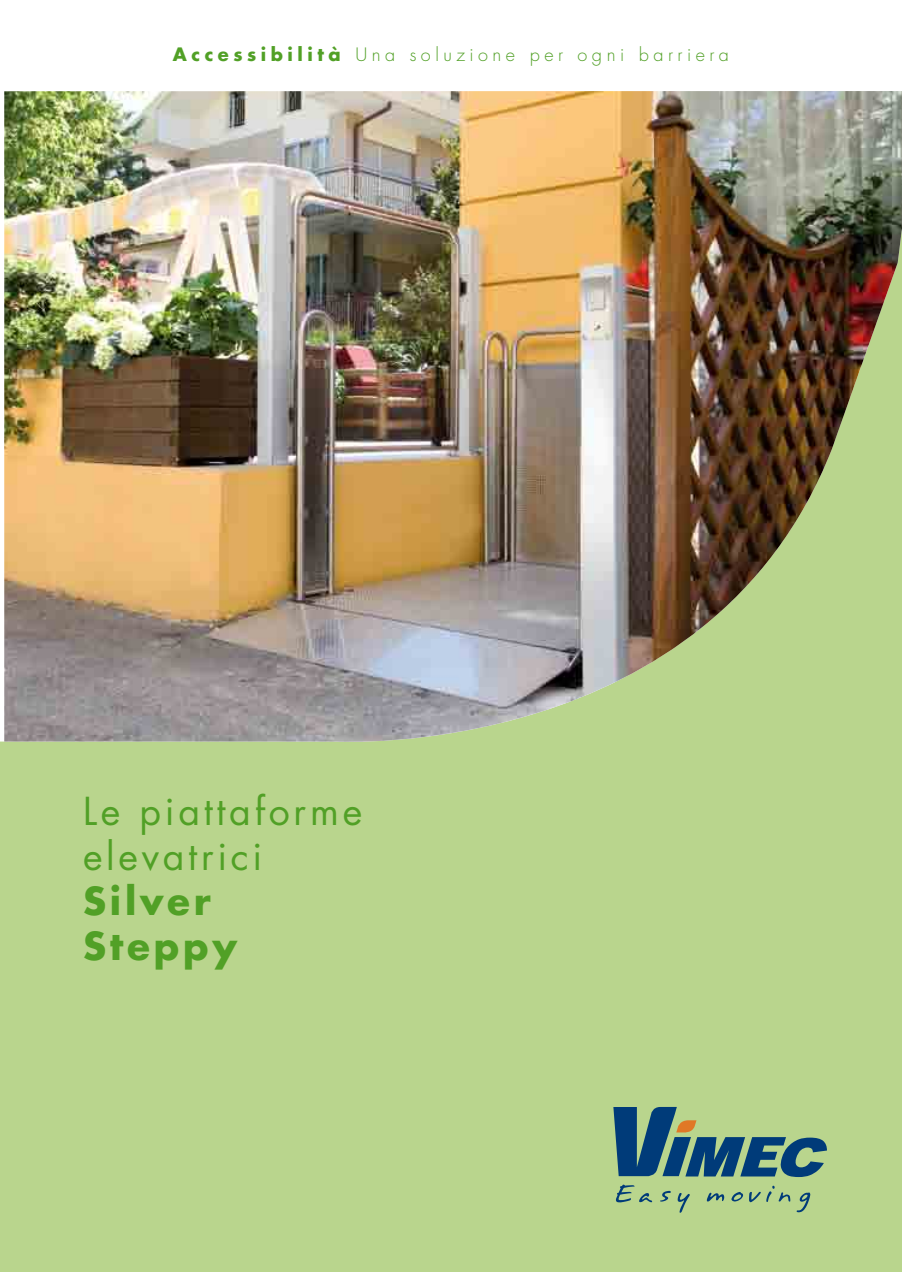
<style>
.page{position:relative;width:902px;height:1272px;background:#fff}
.page>*{position:absolute;margin:0;border:0;box-sizing:border-box;transform-origin:0 0}
.t1{font:37.5px/45px "Futura";letter-spacing:.1em;color:#51a026}
.t2{font:700 37.5px/45px "Futura";letter-spacing:.1em;color:#51a026}
.t3{font:300 18px "Futura";letter-spacing:.25em;color:#51a026}
.s1{font-weight:700}
</style>
<div class="page">
<div style="left:0;top:114px;width:901px;height:1157px;background:#b9d58d"></div>
<img style="left:4px;top:91px;width:897px;height:651px">
<svg style="left:613px;top:1106px;width:213px;height:70px"></svg>
<svg style="left:616px;top:1184px;width:36px;height:18px"></svg>
<svg style="left:660px;top:1190px;width:10px;height:11px"></svg>
<svg style="left:677px;top:1193px;width:12px;height:19px"></svg>
<svg style="left:706px;top:1192px;width:18px;height:9px"></svg>
<svg style="left:731px;top:1192px;width:12px;height:9px"></svg>
<svg style="left:749px;top:1191px;width:11px;height:11px"></svg>
<svg style="left:766px;top:1185px;width:24px;height:16px"></svg>
<svg style="left:796px;top:1192px;width:14px;height:20px"></svg>
<p class="t3" style="left:173px;top:43px;width:557px"><span class="s1">Accessibilità</span> Una soluzione per ogni barriera</p>
<h1 class="t1" style="left:83px;top:788px;width:281px">Le piattaforme elevatrici</h1>
<h1 class="t2" style="left:83px;top:877px;width:155px">Silver<br>Steppy</h1>
</div>
